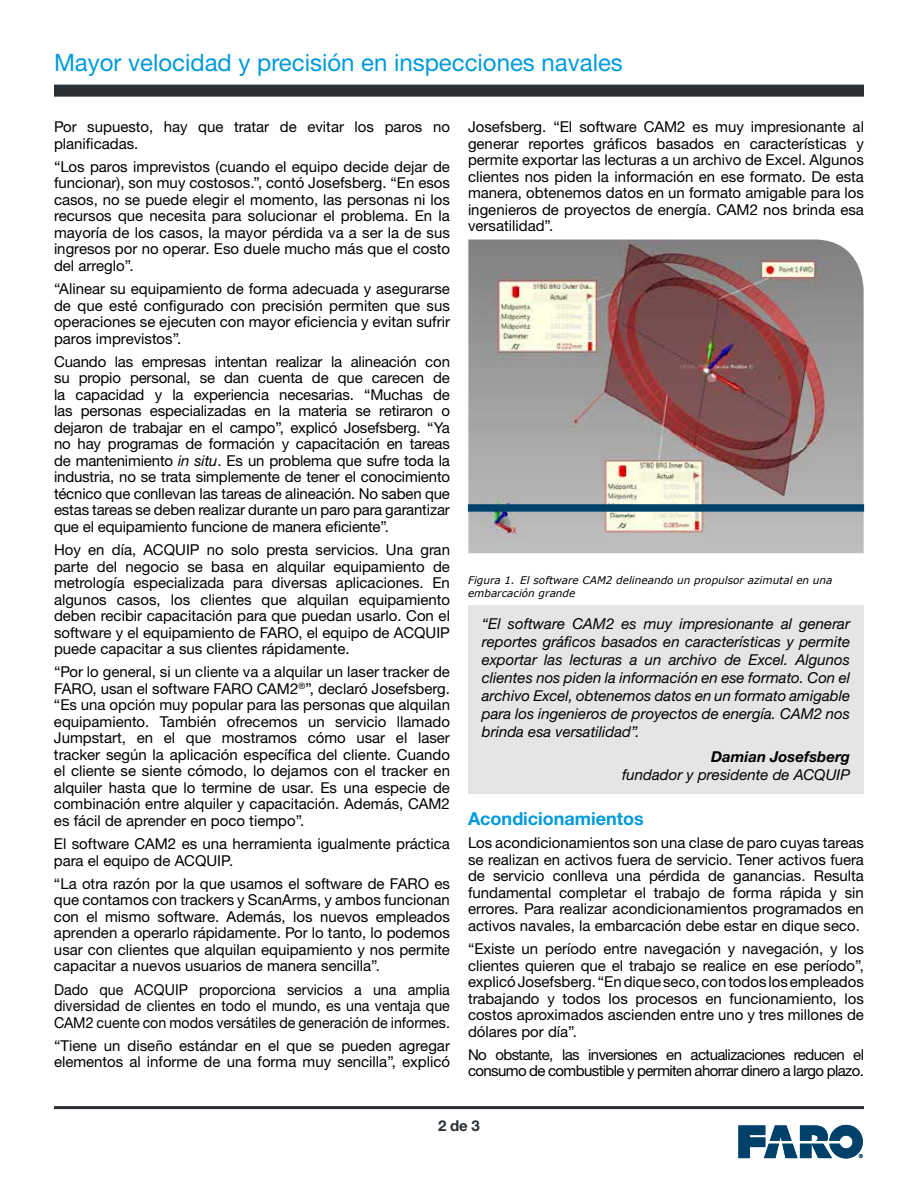
<style>
.page{position:relative;width:918px;height:1188px;background:#fff}
.page>*{position:absolute;margin:0;border:0;box-sizing:border-box;transform-origin:0 0}
.t1{font:24px "Helvetica Neue LTW1 G";color:#009ada}
.t2{font:700 18px "Helvetica Neue LTW1 G";color:#009ada}
.t3{font:15px/16.5px "Helvetica Neue LTW1 G";color:#000;text-align:justify}
.t4{font:italic 15px/18px "Helvetica Neue LTW1 G";color:#000;text-align:justify}
.t5{font:15px/16.5px "Helvetica Neue LTW1 G";color:#000;text-align:justify;scale:.95 1}
.t6{font:15px/16.5px "Helvetica Neue LTW1 G";letter-spacing:-.04em;color:#000}
.t7{font:italic 700 15px "Helvetica Neue LTW1 G";color:#000}
.t8{font:700 15px "Helvetica Neue LTW1 G";color:#2a2f33}
.t9{font:italic 10.5px/13.5px "Verdana";color:#000}
.s1{font-style:italic}
</style>
<div class="page">
<hr style="left:54px;top:1106px;width:810px;height:3px;background:#2a2f33">
<svg style="left:738px;top:1125px;width:125px;height:33px"></svg>
<div style="left:54px;top:85px;width:810px;height:12px;background:#2a2f33"></div>
<div style="left:468px;top:605px;width:396px;height:189px;background:#e4e5e6"></div>
<img style="left:468px;top:239px;width:396px;height:314px">
<div style="left:468px;top:504px;width:396px;height:8px;background:#00416a;border:1px solid #00416a"></div>
<h1 class="t1" style="left:54px;top:48px;width:570px">Mayor velocidad y precisión en inspecciones navales</h1>
<p class="t3" style="left:54px;top:119px;width:397px">Por supuesto, hay que tratar de evitar los paros no planificadas.</p>
<p class="t3" style="left:54px;top:158px;width:398px">“Los paros imprevistos (cuando el equipo decide dejar de funcionar), son muy costosos.”, contó Josefsberg. “En esos casos, no se puede elegir el momento, las personas ni los recursos que necesita para solucionar el problema. En la mayoría de los casos, la mayor pérdida va a ser la de sus ingresos por no operar. Eso duele mucho más que el costo del arreglo”.</p>
<p class="t3" style="left:54px;top:281px;width:398px">“Alinear su equipamiento de forma adecuada y asegurarse de que esté configurado con precisión permiten que sus operaciones se ejecuten con mayor eficiencia y evitan sufrir paros imprevistos”.</p>
<p class="t3" style="left:54px;top:353px;width:398px">Cuando las empresas intentan realizar la alineación con su propio personal, se dan cuenta de que carecen de la capacidad y la experiencia necesarias. “Muchas de las personas especializadas en la materia se retiraron o dejaron de trabajar en el campo”, explicó Josefsberg. “Ya no hay programas de formación y capacitación en tareas de mantenimiento <span class="s1">in situ</span>. Es un problema que sufre toda la industria, no se trata simplemente de tener el conocimiento técnico que conllevan las tareas de alineación. No saben que estas tareas se deben realizar durante un paro para garantizar que el equipamiento funcione de manera eficiente”.</p>
<p class="t3" style="left:54px;top:542px;width:398px">Hoy en día, ACQUIP no solo presta servicios. Una gran parte del negocio se basa en alquilar equipamiento de metrología especializada para diversas aplicaciones. En algunos casos, los clientes que alquilan equipamiento deben recibir capacitación para que puedan usarlo. Con el software y el equipamiento de FARO, el equipo de ACQUIP puede capacitar a sus clientes rápidamente.</p>
<p class="t3" style="left:54px;top:664px;width:398px">“Por lo general, si un cliente va a alquilar un laser tracker de FARO, usan el software FARO CAM2<sup>®</sup>”, declaró Josefsberg. “Es una opción muy popular para las personas que alquilan equipamiento. También ofrecemos un servicio llamado Jumpstart, en el que mostramos cómo usar el laser tracker según la aplicación específica del cliente. Cuando el cliente se siente cómodo, lo dejamos con el tracker en alquiler hasta que lo termine de usar. Es una especie de combinación entre alquiler y capacitación. Además, CAM2 es fácil de aprender en poco tiempo”.</p>
<p class="t3" style="left:54px;top:836px;width:397px">El software CAM2 es una herramienta igualmente práctica para el equipo de ACQUIP.</p>
<p class="t3" style="left:54px;top:875px;width:398px">“La otra razón por la que usamos el software de FARO es que contamos con trackers y ScanArms, y ambos funcionan con el mismo software. Además, los nuevos empleados aprenden a operarlo rápidamente. Por lo tanto, lo podemos usar con clientes que alquilan equipamiento y nos permite capacitar a nuevos usuarios de manera sencilla”.</p>
<p class="t5" style="left:54px;top:981px;width:418px">Dado que ACQUIP proporciona servicios a una amplia diversidad de clientes en todo el mundo, es una ventaja que CAM2 cuente con modos versátiles de generación de informes.</p>
<p class="t3" style="left:54px;top:1037px;width:398px">“Tiene un diseño estándar en el que se pueden agregar elementos al informe de una forma muy sencilla”, explicó</p>
<p class="t3" style="left:468px;top:119px;width:398px">Josefsberg. “El software CAM2 es muy impresionante al generar reportes gráficos basados en características y permite exportar las lecturas a un archivo de Excel. Algunos clientes nos piden la información en ese formato. De esta manera, obtenemos datos en un formato amigable para los ingenieros de proyectos de energía. CAM2 nos brinda esa versatilidad”.</p>
<p class="t9" style="left:468px;top:573px;width:366px">Figura 1. El software CAM2 delineando un propulsor azimutal en una embarcación grande</p>
<p class="t4" style="left:482px;top:615px;width:370px">“El software CAM2 es muy impresionante al generar reportes gráficos basados en características y permite exportar las lecturas a un archivo de Excel. Algunos clientes nos piden la información en ese formato. Con el archivo Excel, obtenemos datos en un formato amigable para los ingenieros de proyectos de energía. CAM2 nos brinda esa versatilidad”.</p>
<p class="t7" style="left:711px;top:747px;width:140px">Damian Josefsberg</p>
<p class="t4" style="left:622px;top:766px;width:229px">fundador y presidente de ACQUIP</p>
<p class="t2" style="left:468px;top:808px;width:177px">Acondicionamientos</p>
<p class="t3" style="left:468px;top:835px;width:398px">Los acondicionamientos son una clase de paro cuyas tareas se realizan en activos fuera de servicio. Tener activos fuera de servicio conlleva una pérdida de ganancias. Resulta fundamental completar el trabajo de forma rápida y sin errores. Para realizar acondicionamientos programados en activos navales, la embarcación debe estar en dique seco.</p>
<p class="t3" style="left:468px;top:941px;width:398px">“Existe un período entre navegación y navegación, y los clientes quieren que el trabajo se realice en ese período”, explicó Josefsberg. “En dique seco, con todos los empleados trabajando y todos los procesos en funcionamiento, los costos aproximados ascienden entre uno y tres millones de dólares por día”.</p>
<p class="t6" style="left:468px;top:1046px;width:398px">No obstante, las inversiones en actualizaciones reducen el consumo de combustible y permiten ahorrar dinero a largo plazo.</p>
<p class="t8" style="left:438px;top:1117px;width:43px">2 de 3</p>
</div>
